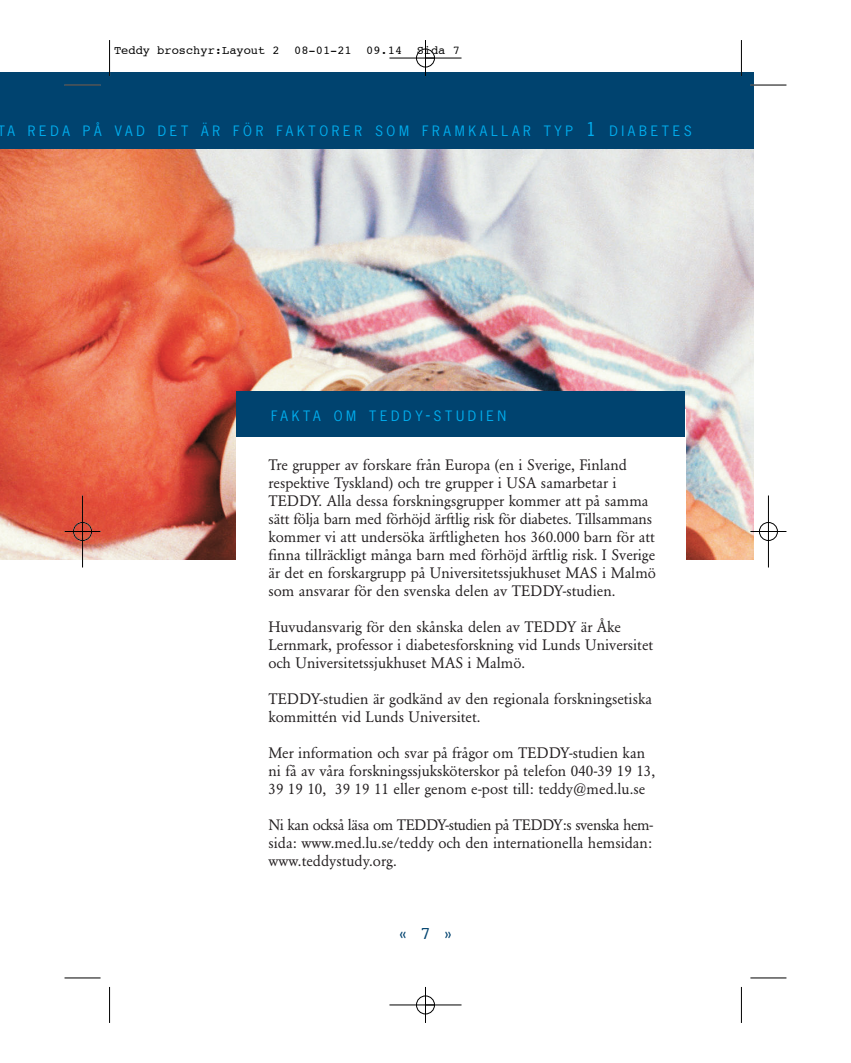
<style>
.page{position:relative;width:851px;height:1063px;background:#fff}
.page>*{position:absolute;margin:0;border:0;box-sizing:border-box;transform-origin:0 0}
.t1{font:18px "Courier";color:#00436f}
.t2{font:15px/18px "Garamond BE";color:#231f20}
.t3{font:13.5px "News Gothic";letter-spacing:.27em;color:#00aeef}
.t4{font:12px "Courier";color:#000}
.s1{font-size:18px}
</style>
<div class="page">
<img style="left:0;top:149px;width:753px;height:411px">
<div style="left:0;top:72px;width:753px;height:77px;background:#00436f"></div>
<div style="left:236px;top:409px;width:449px;height:312px;background:#fff"></div>
<div style="left:236px;top:392px;width:449px;height:45px;background:#00436f"></div>
<hr style="left:109px;top:40px;width:1px;height:36px;background:#000">
<hr style="left:64px;top:85px;width:36px;height:1px;background:#000">
<hr style="left:741px;top:40px;width:1px;height:36px;background:#000">
<hr style="left:750px;top:85px;width:36px;height:1px;background:#000">
<hr style="left:109px;top:987px;width:1px;height:36px;background:#000">
<hr style="left:64px;top:978px;width:36px;height:1px;background:#000">
<hr style="left:741px;top:987px;width:1px;height:36px;background:#000">
<hr style="left:750px;top:978px;width:36px;height:1px;background:#000">
<div style="left:416px;top:49px;width:19px;height:18px;border:1px solid #fff;border-radius:50%"></div>
<div style="left:416px;top:996px;width:19px;height:18px;border:1px solid #fff;border-radius:50%"></div>
<hr style="left:389px;top:58px;width:72px;height:1px;background:#000">
<hr style="left:389px;top:1005px;width:72px;height:1px;background:#000">
<hr style="left:82px;top:495px;width:1px;height:72px;background:#000">
<hr style="left:768px;top:495px;width:1px;height:72px;background:#000">
<hr style="left:425px;top:40px;width:1px;height:36px;background:#000">
<hr style="left:425px;top:987px;width:1px;height:36px;background:#000">
<hr style="left:64px;top:531px;width:36px;height:1px;background:#000">
<hr style="left:750px;top:531px;width:36px;height:1px;background:#000">
<div style="left:416px;top:49px;width:18px;height:18px;border:1px solid #000;border-radius:50%"></div>
<div style="left:416px;top:996px;width:18px;height:18px;border:1px solid #000;border-radius:50%"></div>
<div style="left:73px;top:522px;width:19px;height:19px;border:1px solid #000;border-radius:50%"></div>
<div style="left:759px;top:522px;width:18px;height:19px;border:1px solid #000;border-radius:50%"></div>
<p class="t4" style="left:114px;top:45px;width:347px">Teddy broschyr:Layout 2 08-01-21 09.14 Sida 7</p>
<p class="t3" style="left:-3px;top:125px;width:696px">TA REDA PÅ VAD DET ÄR FÖR FAKTORER SOM FRAMKALLAR TYP <span class="s1">1</span> DIABETES</p>
<p class="t3" style="left:271px;top:411px;width:237px">FAKTA OM TEDDY<span class="s1">-</span>STUDIEN</p>
<p class="t2" style="left:268px;top:457px;width:389px">Tre grupper av forskare från Europa (en i Sverige, Finland respektive Tyskland) och tre grupper i USA samarbetar i TEDDY. Alla dessa forskningsgrupper kommer att på samma sätt följa barn med förhöjd ärftlig risk för diabetes. Tillsammans kommer vi att undersöka ärftligheten hos 360.000 barn för att finna tillräckligt många barn med förhöjd ärftlig risk. I Sverige är det en forskargrupp på Universitetssjukhuset MAS i Malmö som ansvarar för den svenska delen av TEDDY-studien.</p>
<p class="t2" style="left:268px;top:619px;width:386px">Huvudansvarig för den skånska delen av TEDDY är Åke<br>Lernmark, professor i diabetesforskning vid Lunds Universitet och Universitetssjukhuset MAS i Malmö.</p>
<p class="t2" style="left:268px;top:691px;width:385px">TEDDY-studien är godkänd av den regionala forskningsetiska kommittén vid Lunds Universitet.</p>
<p class="t2" style="left:268px;top:745px;width:388px">Mer information och svar på frågor om TEDDY-studien kan ni få av våra forskningssjuksköterskor på telefon 040-39 19 13,<br>39 19 10, 39 19 11 eller genom e-post till: teddy@med.lu.se</p>
<p class="t2" style="left:268px;top:817px;width:386px;text-align:justify">Ni kan också läsa om TEDDY-studien på TEDDY:s svenska hem&shy;sida: www.med.lu.se/teddy och den internationella hemsidan: www.teddystudy.org.</p>
<p class="t1" style="left:397px;top:925px;width:58px">« 7 »</p>
</div>
